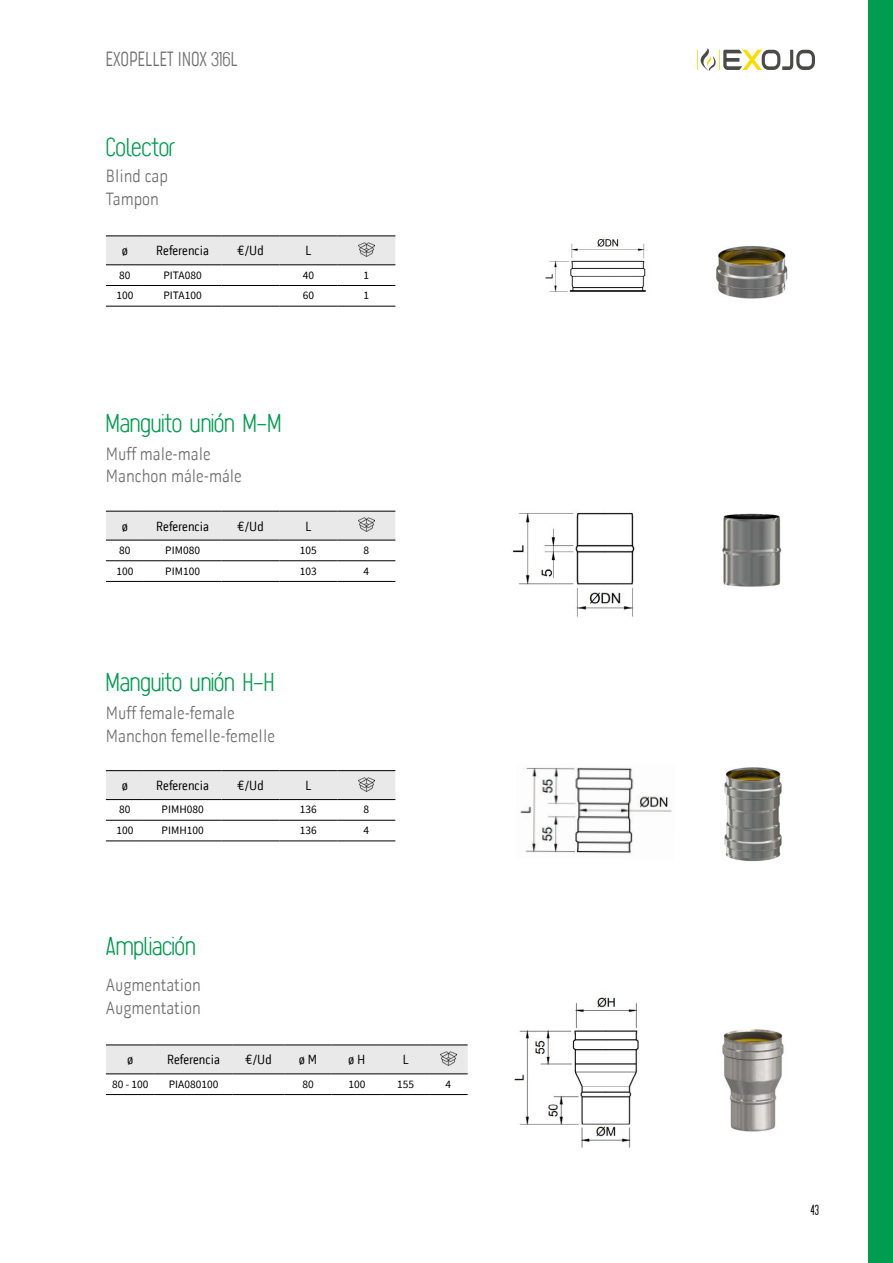
<style>
.page{position:relative;width:893px;height:1263px;background:#fff}
.page>*{position:absolute;margin:0;border:0;box-sizing:border-box;transform-origin:0 0}
.t1{font:200 27px "Sugo";color:#009c4f}
.t2{font:200 21px "Sugo Pro Classic Trial";color:#706f6f}
.t3{font:300 18px/22.2px "Pill Gothic 300 mg";color:#706f6f}
.t4{font:13.35px "Pill Gothic 300 mg";color:#000}
.t5{font:12px "seattlesans";color:#000}
.t6{font:11.4px "Source Sans Pro";color:#000}
.s1{font-family:"Sugo"}
</style>
<div class="page">
<svg style="left:697px;top:48px;width:118px;height:23px"></svg>
<div style="left:106px;top:237px;width:289px;height:28px;background:#e9e9e9"></div>
<hr style="left:106px;top:236px;width:38px;height:1px;background:#000">
<hr style="left:144px;top:236px;width:77px;height:1px;background:#000">
<hr style="left:221px;top:236px;width:58px;height:1px;background:#000">
<hr style="left:279px;top:236px;width:58px;height:1px;background:#000">
<hr style="left:337px;top:236px;width:58px;height:1px;background:#000">
<hr style="left:106px;top:265px;width:38px;height:1px;background:#000">
<hr style="left:144px;top:265px;width:77px;height:1px;background:#000">
<hr style="left:221px;top:265px;width:58px;height:1px;background:#000">
<hr style="left:279px;top:265px;width:58px;height:1px;background:#000">
<hr style="left:337px;top:265px;width:58px;height:1px;background:#000">
<hr style="left:106px;top:285px;width:38px;height:1px;background:#000">
<hr style="left:144px;top:285px;width:77px;height:1px;background:#000">
<hr style="left:221px;top:285px;width:58px;height:1px;background:#000">
<hr style="left:279px;top:285px;width:58px;height:1px;background:#000">
<hr style="left:337px;top:285px;width:58px;height:1px;background:#000">
<hr style="left:106px;top:306px;width:38px;height:1px;background:#000">
<hr style="left:144px;top:306px;width:77px;height:1px;background:#000">
<hr style="left:221px;top:306px;width:58px;height:1px;background:#000">
<hr style="left:279px;top:306px;width:58px;height:1px;background:#000">
<hr style="left:337px;top:306px;width:58px;height:1px;background:#000">
<img style="left:358px;top:241px;width:17px;height:16px">
<div style="left:106px;top:512px;width:289px;height:28px;background:#e9e9e9"></div>
<hr style="left:106px;top:511px;width:38px;height:1px;background:#000">
<hr style="left:144px;top:511px;width:77px;height:1px;background:#000">
<hr style="left:221px;top:511px;width:58px;height:1px;background:#000">
<hr style="left:279px;top:511px;width:58px;height:1px;background:#000">
<hr style="left:337px;top:511px;width:58px;height:1px;background:#000">
<hr style="left:106px;top:540px;width:38px;height:1px;background:#000">
<hr style="left:144px;top:540px;width:77px;height:1px;background:#000">
<hr style="left:221px;top:540px;width:58px;height:1px;background:#000">
<hr style="left:279px;top:540px;width:58px;height:1px;background:#000">
<hr style="left:337px;top:540px;width:58px;height:1px;background:#000">
<hr style="left:106px;top:560px;width:38px;height:1px;background:#000">
<hr style="left:144px;top:560px;width:77px;height:1px;background:#000">
<hr style="left:221px;top:560px;width:58px;height:1px;background:#000">
<hr style="left:279px;top:560px;width:58px;height:1px;background:#000">
<hr style="left:337px;top:560px;width:58px;height:1px;background:#000">
<hr style="left:106px;top:581px;width:38px;height:1px;background:#000">
<hr style="left:144px;top:581px;width:77px;height:1px;background:#000">
<hr style="left:221px;top:581px;width:58px;height:1px;background:#000">
<hr style="left:279px;top:581px;width:58px;height:1px;background:#000">
<hr style="left:337px;top:581px;width:58px;height:1px;background:#000">
<img style="left:358px;top:516px;width:17px;height:16px">
<div style="left:106px;top:771px;width:289px;height:28px;background:#e9e9e9"></div>
<hr style="left:106px;top:770px;width:38px;height:1px;background:#000">
<hr style="left:144px;top:770px;width:77px;height:1px;background:#000">
<hr style="left:221px;top:770px;width:58px;height:1px;background:#000">
<hr style="left:279px;top:770px;width:58px;height:1px;background:#000">
<hr style="left:337px;top:770px;width:58px;height:1px;background:#000">
<hr style="left:106px;top:799px;width:38px;height:1px;background:#000">
<hr style="left:144px;top:799px;width:77px;height:1px;background:#000">
<hr style="left:221px;top:799px;width:58px;height:1px;background:#000">
<hr style="left:279px;top:799px;width:58px;height:1px;background:#000">
<hr style="left:337px;top:799px;width:58px;height:1px;background:#000">
<hr style="left:106px;top:820px;width:38px;height:1px;background:#000">
<hr style="left:144px;top:820px;width:77px;height:1px;background:#000">
<hr style="left:221px;top:820px;width:58px;height:1px;background:#000">
<hr style="left:279px;top:820px;width:58px;height:1px;background:#000">
<hr style="left:337px;top:820px;width:58px;height:1px;background:#000">
<hr style="left:106px;top:841px;width:38px;height:1px;background:#000">
<hr style="left:144px;top:841px;width:77px;height:1px;background:#000">
<hr style="left:221px;top:841px;width:58px;height:1px;background:#000">
<hr style="left:279px;top:841px;width:58px;height:1px;background:#000">
<hr style="left:337px;top:841px;width:58px;height:1px;background:#000">
<img style="left:358px;top:776px;width:17px;height:16px">
<div style="left:106px;top:1046px;width:362px;height:27px;background:#e9e9e9"></div>
<hr style="left:106px;top:1045px;width:49px;height:1px;background:#000">
<hr style="left:155px;top:1045px;width:77px;height:1px;background:#000">
<hr style="left:232px;top:1045px;width:53px;height:1px;background:#000">
<hr style="left:285px;top:1045px;width:47px;height:1px;background:#000">
<hr style="left:332px;top:1045px;width:50px;height:1px;background:#000">
<hr style="left:382px;top:1045px;width:47px;height:1px;background:#000">
<hr style="left:429px;top:1045px;width:39px;height:1px;background:#000">
<hr style="left:106px;top:1073px;width:49px;height:1px;background:#000">
<hr style="left:155px;top:1073px;width:77px;height:1px;background:#000">
<hr style="left:232px;top:1073px;width:53px;height:1px;background:#000">
<hr style="left:285px;top:1073px;width:47px;height:1px;background:#000">
<hr style="left:332px;top:1073px;width:50px;height:1px;background:#000">
<hr style="left:382px;top:1073px;width:47px;height:1px;background:#000">
<hr style="left:429px;top:1073px;width:39px;height:1px;background:#000">
<hr style="left:106px;top:1094px;width:49px;height:1px;background:#000">
<hr style="left:155px;top:1094px;width:77px;height:1px;background:#000">
<hr style="left:232px;top:1094px;width:53px;height:1px;background:#000">
<hr style="left:285px;top:1094px;width:47px;height:1px;background:#000">
<hr style="left:332px;top:1094px;width:50px;height:1px;background:#000">
<hr style="left:382px;top:1094px;width:47px;height:1px;background:#000">
<hr style="left:429px;top:1094px;width:39px;height:1px;background:#000">
<img style="left:440px;top:1050px;width:17px;height:16px">
<img style="left:716px;top:246px;width:72px;height:53px">
<img style="left:722px;top:513px;width:60px;height:74px">
<img style="left:724px;top:767px;width:58px;height:95px">
<img style="left:722px;top:1029px;width:62px;height:103px">
<img style="left:545px;top:239px;width:102px;height:53px">
<img style="left:512px;top:512px;width:123px;height:105px">
<img style="left:520px;top:767px;width:152px;height:87px">
<img style="left:514px;top:996px;width:125px;height:152px">
<div style="left:869px;top:0;width:24px;height:1263px;background:#009c4f"></div>
<p class="t2" style="left:105px;top:47px;width:134px">EXOPELLET INOX <span class="s1">316</span>L</p>
<h1 class="t1" style="left:106px;top:132px;width:71px">Colector</h1>
<p class="t3" style="left:106px;top:165px;width:63px">Blind cap<br>Tampon</p>
<p class="t4" style="left:122px;top:243px;width:7px">ø</p>
<p class="t4" style="left:156px;top:243px;width:54px">Referencia</p>
<p class="t4" style="left:237px;top:243px;width:28px">€/Ud</p>
<p class="t4" style="left:305px;top:243px;width:7px">L</p>
<p class="t6" style="left:119px;top:268px;width:13px">80</p>
<p class="t6" style="left:164px;top:268px;width:40px">PITA080</p>
<p class="t6" style="left:303px;top:268px;width:13px">40</p>
<p class="t6" style="left:364px;top:268px;width:7px">1</p>
<p class="t6" style="left:116px;top:288px;width:18px">100</p>
<p class="t6" style="left:164px;top:288px;width:40px">PITA100</p>
<p class="t6" style="left:303px;top:288px;width:13px">60</p>
<p class="t6" style="left:364px;top:288px;width:7px">1</p>
<h1 class="t1" style="left:106px;top:407px;width:177px">Manguito unión M-M</h1>
<p class="t3" style="left:106px;top:443px;width:137px">Muff male-male<br>Manchon mále-mále</p>
<p class="t4" style="left:122px;top:518px;width:7px">ø</p>
<p class="t4" style="left:156px;top:518px;width:54px">Referencia</p>
<p class="t4" style="left:237px;top:518px;width:28px">€/Ud</p>
<p class="t4" style="left:305px;top:518px;width:7px">L</p>
<p class="t6" style="left:119px;top:543px;width:13px">80</p>
<p class="t6" style="left:165px;top:543px;width:36px">PIM080</p>
<p class="t6" style="left:300px;top:543px;width:18px">105</p>
<p class="t6" style="left:364px;top:543px;width:7px">8</p>
<p class="t6" style="left:116px;top:564px;width:18px">100</p>
<p class="t6" style="left:165px;top:564px;width:36px">PIM100</p>
<p class="t6" style="left:300px;top:564px;width:18px">103</p>
<p class="t6" style="left:364px;top:564px;width:7px">4</p>
<h1 class="t1" style="left:106px;top:667px;width:170px">Manguito unión H-H</h1>
<p class="t3" style="left:106px;top:702px;width:171px">Muff female-female<br>Manchon femelle-femelle</p>
<p class="t4" style="left:122px;top:778px;width:7px">ø</p>
<p class="t4" style="left:156px;top:778px;width:54px">Referencia</p>
<p class="t4" style="left:237px;top:778px;width:28px">€/Ud</p>
<p class="t4" style="left:305px;top:778px;width:7px">L</p>
<p class="t6" style="left:119px;top:802px;width:13px">80</p>
<p class="t6" style="left:162px;top:802px;width:44px">PIMH080</p>
<p class="t6" style="left:300px;top:802px;width:18px">136</p>
<p class="t6" style="left:364px;top:802px;width:7px">8</p>
<p class="t6" style="left:116px;top:823px;width:18px">100</p>
<p class="t6" style="left:162px;top:823px;width:44px">PIMH100</p>
<p class="t6" style="left:300px;top:823px;width:18px">136</p>
<p class="t6" style="left:364px;top:823px;width:7px">4</p>
<h1 class="t1" style="left:106px;top:931px;width:91px">Ampliación</h1>
<p class="t3" style="left:106px;top:974px;width:97px">Augmentation<br>Augmentation</p>
<p class="t4" style="left:127px;top:1052px;width:7px">ø</p>
<p class="t4" style="left:167px;top:1052px;width:54px">Referencia</p>
<p class="t4" style="left:245px;top:1052px;width:28px">€/Ud</p>
<p class="t4" style="left:299px;top:1052px;width:19px">ø M</p>
<p class="t4" style="left:348px;top:1052px;width:18px">ø H</p>
<p class="t4" style="left:403px;top:1052px;width:7px">L</p>
<p class="t6" style="left:112px;top:1077px;width:38px">80 - 100</p>
<p class="t6" style="left:169px;top:1077px;width:51px">PIA080100</p>
<p class="t6" style="left:302px;top:1077px;width:13px">80</p>
<p class="t6" style="left:348px;top:1077px;width:18px">100</p>
<p class="t6" style="left:397px;top:1077px;width:18px">155</p>
<p class="t6" style="left:446px;top:1077px;width:7px">4</p>
<p class="t5" style="left:810px;top:1201px;width:10px">43</p>
</div>
